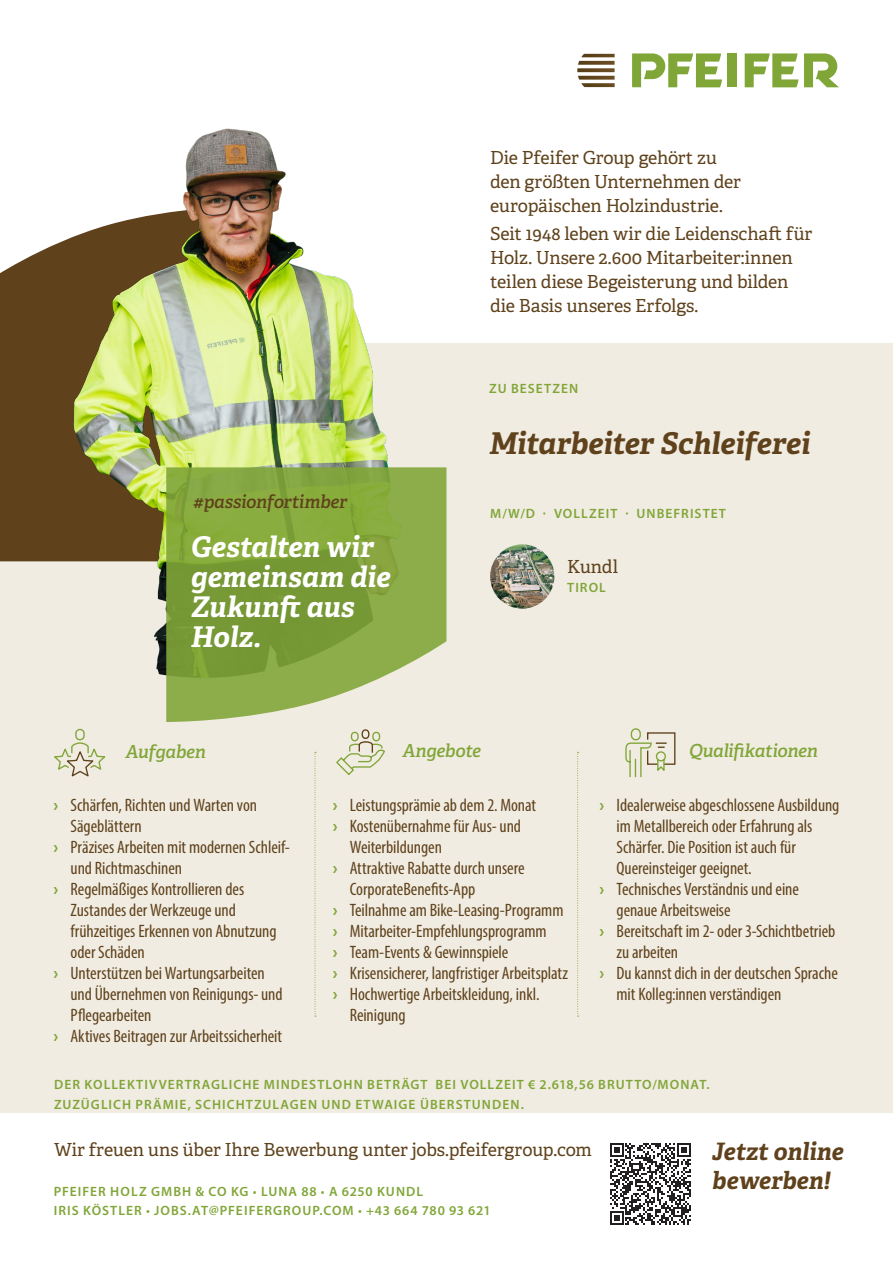
<style>
.page{position:relative;width:893px;height:1263px;background:#fff}
.page>*{position:absolute;margin:0;border:0;box-sizing:border-box;transform-origin:0 0}
.Gesuchte_Position{font:italic 700 30px "Adelle";letter-spacing:-.01em;color:#5f421c}
.Claim__Quote{font:italic 700 28.5px/30px "Adelle";letter-spacing:-.005em;color:#fff}
.Claim__Quote-2{font:italic 700 24px "Adelle";color:#5f421c}
.t1{font:condensed 18px/21px "Myriad Pro";letter-spacing:-.005em;color:#5f421c}
.Fließtext_Regular__CTA__Adelle{font:18px/24px "Adelle";letter-spacing:-.005em;color:#5f421c}
.Fließtext_Headline__Hashtag__Adelle{font:italic 600 18px "Adelle";letter-spacing:-.02em;color:#81a638}
.Fließtext_Headline__Hashtag__Adelle-2{font:italic 600 18px "Adelle";letter-spacing:-.015em;color:#5f421c}
.Standort__Facts__Wir_Suchen{font:600 13.5px "Myriad Pro";letter-spacing:.08em;color:#81a638}
.s1{font-weight:700;font-stretch:normal;color:#81a638}
.s2{font-weight:900}
</style>
<div class="page">
<div style="left:0;top:343px;width:893px;height:770px;background:#f1ece2"></div>
<div style="left:727px;top:53px;width:9px;height:34px;background:#81a638"></div>
<svg style="left:804px;top:53px;width:35px;height:34px"></svg>
<svg style="left:745px;top:53px;width:53px;height:34px"></svg>
<svg style="left:632px;top:53px;width:90px;height:34px"></svg>
<svg style="left:577px;top:54px;width:38px;height:33px"></svg>
<img style="left:0;top:128px;width:447px;height:548px">
<svg style="left:166px;top:467px;width:280px;height:255px;background:#8dab4e"></svg>
<svg style="left:577px;top:752px;width:2px;height:265px"></svg>
<svg style="left:315px;top:752px;width:1px;height:265px"></svg>
<img style="left:490px;top:544px;width:64px;height:65px;border-radius:32px">
<svg style="left:336px;top:729px;width:49px;height:47px"></svg>
<svg style="left:625px;top:728px;width:51px;height:50px"></svg>
<svg style="left:54px;top:728px;width:52px;height:49px"></svg>
<svg style="left:610px;top:1143px;width:81px;height:81px"></svg>
<p class="Fließtext_Regular__CTA__Adelle" style="left:490px;top:146px;width:252px">Die Pfeifer Group gehört zu den größten Unternehmen der europäischen Holzindustrie.</p>
<p class="Fließtext_Regular__CTA__Adelle" style="left:490px;top:222px;width:324px">Seit 1948 leben wir die Leidenschaft für Holz. Unsere 2.600 Mitarbeiter:innen teilen diese Begeisterung und bilden die Basis unseres Erfolgs.</p>
<p class="Fließtext_Headline__Hashtag__Adelle-2" style="left:193px;top:490px;width:156px">#passionfortimber</p>
<p class="Claim__Quote" style="left:191px;top:532px;width:201px">Gestalten wir gemeinsam die<br>Zukunft aus<br>Holz.</p>
<p class="Standort__Facts__Wir_Suchen" style="left:489px;top:379px;width:90px">ZU BESETZEN</p>
<p class="Gesuchte_Position" style="left:489px;top:424px;width:323px">Mitarbeiter Schleiferei</p>
<p class="Standort__Facts__Wir_Suchen" style="left:490px;top:505px;width:237px">M/W/D · VOLLZEIT · UNBEFRISTET</p>
<p class="Fließtext_Regular__CTA__Adelle" style="left:567px;top:554px;width:53px">Kundl</p>
<p class="Standort__Facts__Wir_Suchen" style="left:567px;top:579px;width:40px">TIROL</p>
<p class="Fließtext_Headline__Hashtag__Adelle" style="left:125px;top:740px;width:82px">Aufgaben</p>
<p class="Fließtext_Headline__Hashtag__Adelle" style="left:402px;top:739px;width:80px">Angebote</p>
<p class="Fließtext_Headline__Hashtag__Adelle" style="left:689px;top:739px;width:131px">Qualifikationen</p>
<p class="t1" style="left:71px;top:794px;width:188px;text-indent:-17px"><span class="s1">›</span> Schärfen, Richten und Warten von<br>Sägeblättern</p>
<p class="t1" style="left:71px;top:836px;width:221px;text-indent:-17px"><span class="s1">›</span> Präzises Arbeiten mit modernen Schleif&shy;und Richtmaschinen</p>
<p class="t1" style="left:71px;top:878px;width:208px;text-indent:-17px"><span class="s1">›</span> Regelmäßiges Kontrollieren des<br>Zustandes der Werkzeuge und frühzeitiges Erkennen von Abnutzung oder Schäden</p>
<p class="t1" style="left:71px;top:962px;width:214px;text-indent:-17px"><span class="s1">›</span> Unterstützen bei Wartungsarbeiten und Übernehmen von Reinigungs- und<br>Pflegearbeiten</p>
<p class="t1" style="left:54px;top:1025px;width:230px"><span class="s1">›</span> Aktives Beitragen zur Arbeitssicherheit</p>
<p class="t1" style="left:333px;top:794px;width:205px"><span class="s1">›</span> Leistungsprämie ab dem 2. Monat</p>
<p class="t1" style="left:350px;top:815px;width:173px;text-indent:-17px"><span class="s1">›</span> Kostenübernahme für Aus- und<br>Weiterbildungen</p>
<p class="t1" style="left:350px;top:857px;width:176px;text-indent:-17px"><span class="s1">›</span> Attraktive Rabatte durch unsere<br>CorporateBenefits-App</p>
<p class="t1" style="left:333px;top:899px;width:232px"><span class="s1">›</span> Teilnahme am Bike-Leasing-Programm</p>
<p class="t1" style="left:333px;top:920px;width:215px"><span class="s1">›</span> Mitarbeiter-Empfehlungsprogramm</p>
<p class="t1" style="left:333px;top:941px;width:177px"><span class="s1">›</span> Team-Events &amp; Gewinnspiele</p>
<p class="t1" style="left:333px;top:962px;width:237px"><span class="s1">›</span> Krisensicherer, langfristiger Arbeitsplatz</p>
<p class="t1" style="left:350px;top:983px;width:191px;text-indent:-17px"><span class="s1">›</span> Hochwertige Arbeitskleidung, inkl.<br>Reinigung</p>
<p class="t1" style="left:617px;top:794px;width:224px;text-indent:-17px"><span class="s1">›</span> Idealerweise abgeschlossene Ausbildung im Metallbereich oder Erfahrung als Schärfer. Die Position ist auch für Quereinsteiger geeignet.</p>
<p class="t1" style="left:617px;top:878px;width:184px;text-indent:-17px"><span class="s1">›</span> Technisches Verständnis und eine genaue Arbeitsweise</p>
<p class="t1" style="left:617px;top:920px;width:220px;text-indent:-17px"><span class="s1">›</span> Bereitschaft im 2- oder 3-Schichtbetrieb zu arbeiten</p>
<p class="t1" style="left:617px;top:962px;width:223px;text-indent:-17px"><span class="s1">›</span> Du kannst dich in der deutschen Sprache mit Kolleg:innen verständigen</p>
<p class="Standort__Facts__Wir_Suchen" style="left:54px;top:1075px;width:657px">DER KOLLEKTIVVERTRAGLICHE MINDESTLOHN BETRÄGT BEI VOLLZEIT € 2.618,56 BRUTTO/MONAT.</p>
<p class="Standort__Facts__Wir_Suchen" style="left:54px;top:1096px;width:471px">ZUZÜGLICH PRÄMIE, SCHICHTZULAGEN UND ETWAIGE ÜBERSTUNDEN.</p>
<p class="Fließtext_Regular__CTA__Adelle" style="left:54px;top:1137px;width:539px">Wir freuen uns über Ihre Bewerbung unter jobs.pfeifergroup.com</p>
<p class="Standort__Facts__Wir_Suchen" style="left:54px;top:1182px;width:371px">PFEIFER HOLZ GMBH &amp; CO KG <span class="s2">∙</span> LUNA 88 <span class="s2">∙</span> A 6250 KUNDL</p>
<p class="Standort__Facts__Wir_Suchen" style="left:54px;top:1202px;width:438px">IRIS KÖSTLER <span class="s2">∙</span> JOBS.AT@PFEIFERGROUP.COM <span class="s2">∙</span> +43 664 780 93 621</p>
<p class="Claim__Quote-2" style="left:712px;top:1137px;width:133px">Jetzt online</p>
<p class="Claim__Quote-2" style="left:712px;top:1165px;width:120px">bewerben!</p>
</div>
